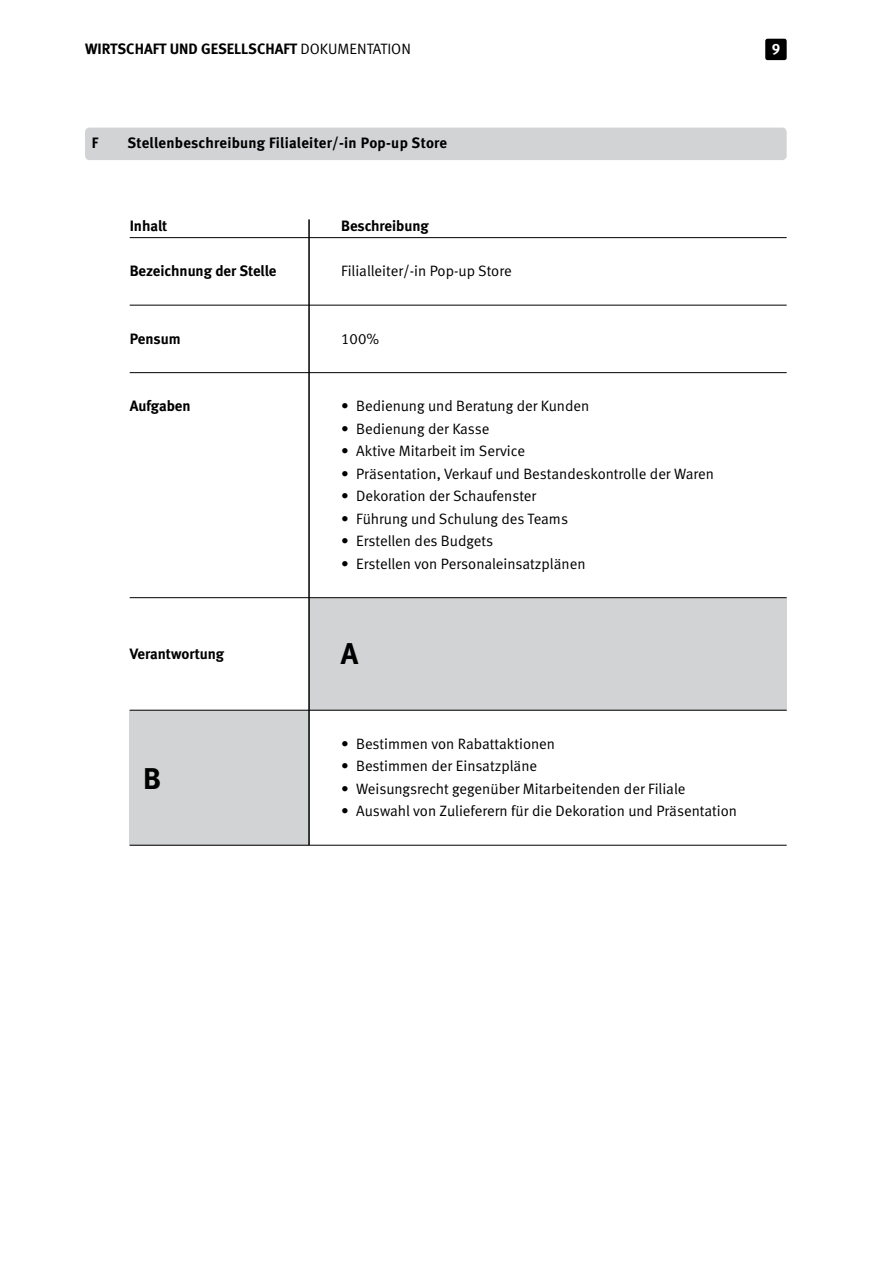
<style>
.page{position:relative;width:893px;height:1263px;background:#fff}
.page>*{position:absolute;margin:0;border:0;box-sizing:border-box;transform-origin:0 0}
.t1{font:30px "Meta Bold LF";color:#000}
.t2{font:15px "Meta Normal LF";color:#000}
.t3{font:15px "Meta Bold LF";color:#000}
.t4{font:15px "Meta Bold LF";letter-spacing:.02em;color:#000}
.t5{font:15px "Meta Bold LF";color:#fff}
</style>
<div class="page">
<div style="left:765px;top:39px;width:22px;height:21px;background:#000;border-radius:2px"></div>
<div style="left:130px;top:710px;width:179px;height:135px;background:#d1d3d4"></div>
<div style="left:309px;top:598px;width:478px;height:112px;background:#d1d3d4"></div>
<div style="left:85px;top:128px;width:702px;height:32px;background:#d1d3d4;border-radius:4px"></div>
<hr style="left:130px;top:237px;width:657px;height:1px;background:#000">
<hr style="left:130px;top:305px;width:657px;height:1px;background:#000">
<hr style="left:130px;top:372px;width:657px;height:1px;background:#000">
<hr style="left:130px;top:597px;width:657px;height:1px;background:#000">
<hr style="left:130px;top:710px;width:657px;height:1px;background:#000">
<hr style="left:130px;top:845px;width:657px;height:1px;background:#000">
<hr style="left:308px;top:219px;width:2px;height:626px;background:#000">
<p class="t3" style="left:85px;top:40px;width:10px">WIRTSCHAFT</p>
<p class="t3" style="left:170px;top:40px;width:10px">UND</p>
<p class="t3" style="left:201px;top:40px;width:9px">GESELLSCHAFT</p>
<p class="t2" style="left:301px;top:41px;width:112px">dokumentation</p>
<p class="t5" style="left:772px;top:40px;width:10px">9</p>
<p class="t3" style="left:92px;top:134px;width:16px">FS</p>
<p class="t4" style="left:137px;top:134px;width:312px">tellenbeschreibung Filialeiter/-in Pop-up Store</p>
<p class="t3" style="left:130px;top:217px;width:130px">Inhalt B</p>
<p class="t3" style="left:350px;top:217px;width:81px">eschreibung</p>
<p class="t3" style="left:130px;top:262px;width:148px">Bezeichnung der Stelle</p>
<p class="t2" style="left:341px;top:262px;width:172px">Filialleiter/-in Pop-up Store</p>
<p class="t3" style="left:130px;top:329px;width:52px">Pensum</p>
<p class="t2" style="left:341px;top:330px;width:39px">100%</p>
<p class="t3" style="left:130px;top:397px;width:63px">Aufgaben</p>
<p class="t2" style="left:341px;top:397px;width:250px">• Bedienung und Beratung der Kunden</p>
<p class="t2" style="left:341px;top:420px;width:150px">• Bedienung der Kasse</p>
<p class="t2" style="left:341px;top:442px;width:185px">• Aktive Mitarbeit im Service</p>
<p class="t2" style="left:341px;top:465px;width:374px">• Präsentation, Verkauf und Bestandeskontrolle der Waren</p>
<p class="t2" style="left:341px;top:487px;width:197px">• Dekoration der Schaufenster</p>
<p class="t2" style="left:341px;top:510px;width:228px">• Führung und Schulung des Teams</p>
<p class="t2" style="left:341px;top:532px;width:154px">• Erstellen des Budgets</p>
<p class="t2" style="left:341px;top:555px;width:246px">• Erstellen von Personaleinsatzplänen</p>
<p class="t3" style="left:130px;top:644px;width:96px">Verantwortung</p>
<h1 class="t1" style="left:143px;top:761px;width:16px">B</h1>
<h1 class="t1" style="left:341px;top:635px;width:19px">A</h1>
<p class="t2" style="left:341px;top:735px;width:215px">• Bestimmen von Rabattaktionen</p>
<p class="t2" style="left:341px;top:757px;width:197px">• Bestimmen der Einsatzpläne</p>
<p class="t2" style="left:341px;top:780px;width:346px">• Weisungsrecht gegenüber Mitarbeitenden der Filiale</p>
<p class="t2" style="left:341px;top:802px;width:397px">• Auswahl von Zulieferern für die Dekoration und Präsentation</p>
</div>
